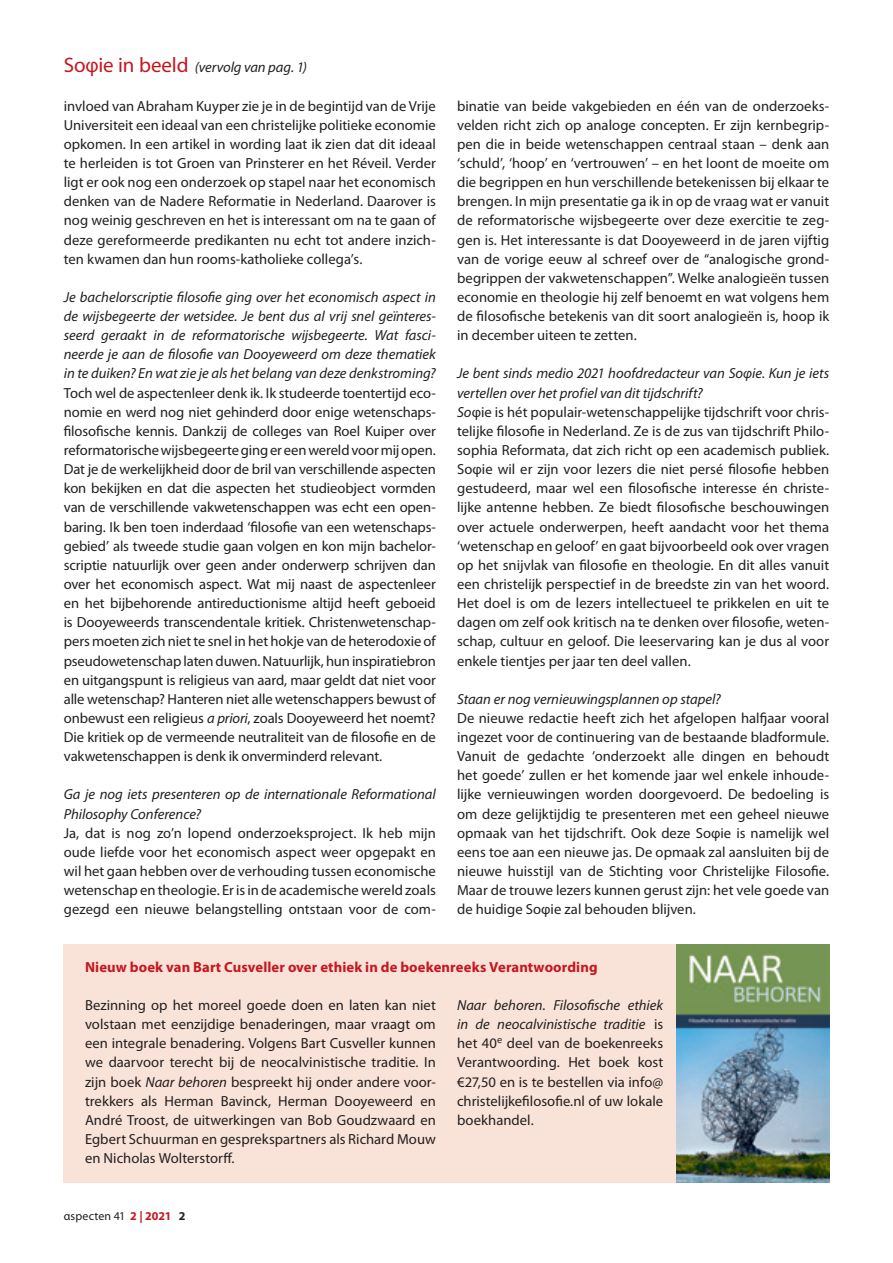
<style>
.page{position:relative;width:893px;height:1263px;background:#fff}
.page>*{position:absolute;margin:0;border:0;box-sizing:border-box;transform-origin:0 0}
.PL_TKST{font:14.7px/19.2px "Myriad Pro";color:#231f20;text-align:justify}
.Naschrift_cursief{font:italic 14.7px/19.2px "Myriad Pro";color:#231f20}
.Tussenkop{font:700 14.7px "Myriad Pro";letter-spacing:.01em;color:#c5171e}
.t1{font:12px "Myriad Pro";letter-spacing:.015em;color:#231f20}
.s1{font-style:normal;font-size:21px;color:#c5171e}
.s2{font-style:italic}
.s3{font-weight:700;color:#c5171e}
.s4{font-weight:700}
</style>
<div class="page">
<div style="left:64px;top:944px;width:765px;height:238px;background:#f9e3d9"></div>
<img style="left:676px;top:944px;width:153px;height:238px">
<p class="Naschrift_cursief" style="left:64px;top:58px;width:245px"><span class="s1">Soφie in beeld</span> (vervolg van pag. 1)</p>
<p class="PL_TKST" style="left:64px;top:96px;width:374px">invloed van Abraham Kuyper zie je in de begintijd van de Vrije Universiteit een ideaal van een christelijke politieke economie opkomen. In een artikel in wording laat ik zien dat dit ideaal te herleiden is tot Groen van Prinsterer en het Réveil. Verder ligt er ook nog een onderzoek op stapel naar het economisch denken van de Nadere Reformatie in Nederland. Daarover is nog weinig geschreven en het is interessant om na te gaan of deze gereformeerde predikanten nu echt tot andere inzich&shy;ten kwamen dan hun rooms-katholieke collega’s.</p>
<p class="Naschrift_cursief" style="left:64px;top:288px;width:374px;text-align:justify">Je bachelorscriptie filosofie ging over het economisch aspect in de wijsbegeerte der wetsidee. Je bent dus al vrij snel geïnteres&shy;seerd geraakt in de reformatorische wijsbegeerte. Wat fasci&shy;neerde je aan de filosofie van Dooyeweerd om deze thematiek in te duiken? En wat zie je als het belang van deze denkstroming?</p>
<p class="PL_TKST" style="left:64px;top:383px;width:374px">Toch wel de aspectenleer denk ik. Ik studeerde toentertijd eco&shy;nomie en werd nog niet gehinderd door enige wetenschaps&shy;filosofische kennis. Dankzij de colleges van Roel Kuiper over reformatorische wijsbegeerte ging er een wereld voor mij open.<br>Dat je de werkelijkheid door de bril van verschillende aspecten kon bekijken en dat die aspecten het studieobject vormden van de verschillende vakwetenschappen was echt een open&shy;baring. Ik ben toen inderdaad ‘filosofie van een wetenschaps&shy;gebied’ als tweede studie gaan volgen en kon mijn bachelor&shy;scriptie natuurlijk over geen ander onderwerp schrijven dan over het economisch aspect. Wat mij naast de aspectenleer en het bijbehorende antireductionisme altijd heeft geboeid is Dooyeweerds transcendentale kritiek. Christenwetenschap&shy;pers moeten zich niet te snel in het hokje van de heterodoxie of pseudowetenschap laten duwen. Natuurlijk, hun inspiratiebron en uitgangspunt is religieus van aard, maar geldt dat niet voor alle wetenschap? Hanteren niet alle wetenschappers bewust of onbewust een religieus <span class="s2">a priori</span>, zoals Dooyeweerd het noemt?<br>Die kritiek op de vermeende neutraliteit van de filosofie en de vakwetenschappen is denk ik onverminderd relevant.</p>
<p class="Naschrift_cursief" style="left:64px;top:785px;width:374px">Ga je nog iets presenteren op de internationale Reformational<br>Philosophy Conference?</p>
<p class="PL_TKST" style="left:64px;top:823px;width:374px">Ja, dat is nog zo’n lopend onderzoeksproject. Ik heb mijn oude liefde voor het economisch aspect weer opgepakt en wil het gaan hebben over de verhouding tussen economische wetenschap en theologie. Er is in de academische wereld zoals gezegd een nieuwe belangstelling ontstaan voor de com-</p>
<p class="PL_TKST" style="left:457px;top:96px;width:374px">binatie van beide vakgebieden en één van de onderzoeks&shy;velden richt zich op analoge concepten. Er zijn kernbegrip&shy;pen die in beide wetenschappen centraal staan – denk aan ‘schuld’, ‘hoop’ en ‘vertrouwen’ – en het loont de moeite om die begrippen en hun verschillende betekenissen bij elkaar te brengen. In mijn presentatie ga ik in op de vraag wat er vanuit de reformatorische wijsbegeerte over deze exercitie te zeg&shy;gen is. Het interessante is dat Dooyeweerd in de jaren vijftig van de vorige eeuw al schreef over de “analogische grond&shy;begrippen der vakwetenschappen”. Welke analogieën tussen economie en theologie hij zelf benoemt en wat volgens hem de filosofische betekenis van dit soort analogieën is, hoop ik in december uiteen te zetten.</p>
<p class="Naschrift_cursief" style="left:457px;top:364px;width:374px">Je bent sinds medio 2021 hoofdredacteur van Soφie. Kun je iets vertellen over het profiel van dit tijdschrift?</p>
<p class="PL_TKST" style="left:457px;top:402px;width:374px"><span class="s2">So</span>φie is hét populair-wetenschappelijke tijdschrift voor chris&shy;telijke filosofie in Nederland. Ze is de zus van tijdschrift Philo&shy;sophia Reformata, dat zich richt op een academisch publiek.<br>Soφie wil er zijn voor lezers die niet persé filosofie hebben gestudeerd, maar wel een filosofische interesse én christe&shy;lijke antenne hebben. Ze biedt filosofische beschouwingen over actuele onderwerpen, heeft aandacht voor het thema ‘wetenschap en geloof’ en gaat bijvoorbeeld ook over vragen op het snijvlak van filosofie en theologie. En dit alles vanuit een christelijk perspectief in de breedste zin van het woord.<br>Het doel is om de lezers intellectueel te prikkelen en uit te dagen om zelf ook kritisch na te denken over filosofie, weten&shy;schap, cultuur en geloof. Die leeservaring kan je dus al voor enkele tientjes per jaar ten deel vallen.</p>
<p class="Naschrift_cursief" style="left:457px;top:690px;width:265px">Staan er nog vernieuwingsplannen op stapel?</p>
<p class="PL_TKST" style="left:457px;top:709px;width:374px">De nieuwe redactie heeft zich het afgelopen halfjaar vooral ingezet voor de continuering van de bestaande bladformule.<br>Vanuit de gedachte ‘onderzoekt alle dingen en behoudt het goede’ zullen er het komende jaar wel enkele inhoude&shy;lijke vernieuwingen worden doorgevoerd. De bedoeling is om deze gelijktijdig te presenteren met een geheel nieuwe opmaak van het tijdschrift. Ook deze Soφie is namelijk wel eens toe aan een nieuwe jas. De opmaak zal aansluiten bij de nieuwe huisstijl van de Stichting voor Christelijke Filosofie.<br>Maar de trouwe lezers kunnen gerust zijn: het vele goede van de huidige Soφie zal behouden blijven.</p>
<p class="Tussenkop" style="left:85px;top:958px;width:514px">Nieuw boek van Bart Cusveller over ethiek in de boekenreeks Verantwoording</p>
<p class="PL_TKST" style="left:85px;top:996px;width:352px">Bezinning op het moreel goede doen en laten kan niet volstaan met eenzijdige benaderingen, maar vraagt om een integrale benadering. Volgens Bart Cusveller kunnen we daarvoor terecht bij de neocalvinistische traditie. In zijn boek <span class="s2">Naar behoren</span> bespreekt hij onder andere voor&shy;trekkers als Herman Bavinck, Herman Dooyeweerd en André Troost, de uitwerkingen van Bob Goudzwaard en Egbert Schuurman en gesprekspartners als Richard Mouw en Nicholas Wolterstorff.</p>
<p class="t1" style="left:64px;top:1210px;width:123px">αspecten 41 <span class="s3">2 | 2021</span> <span class="s4">2</span></p>
<p class="PL_TKST" style="left:457px;top:996px;width:208px"><span class="s2">Naar behoren. Filosofische ethiek in de neocalvinistische traditie</span> is het 40<sup>e</sup> deel van de boekenreeks Verantwoording. Het boek kost €27,50 en is te bestellen via info@ christelijkefilosofie.nl of uw lokale boekhandel.</p>
</div>
